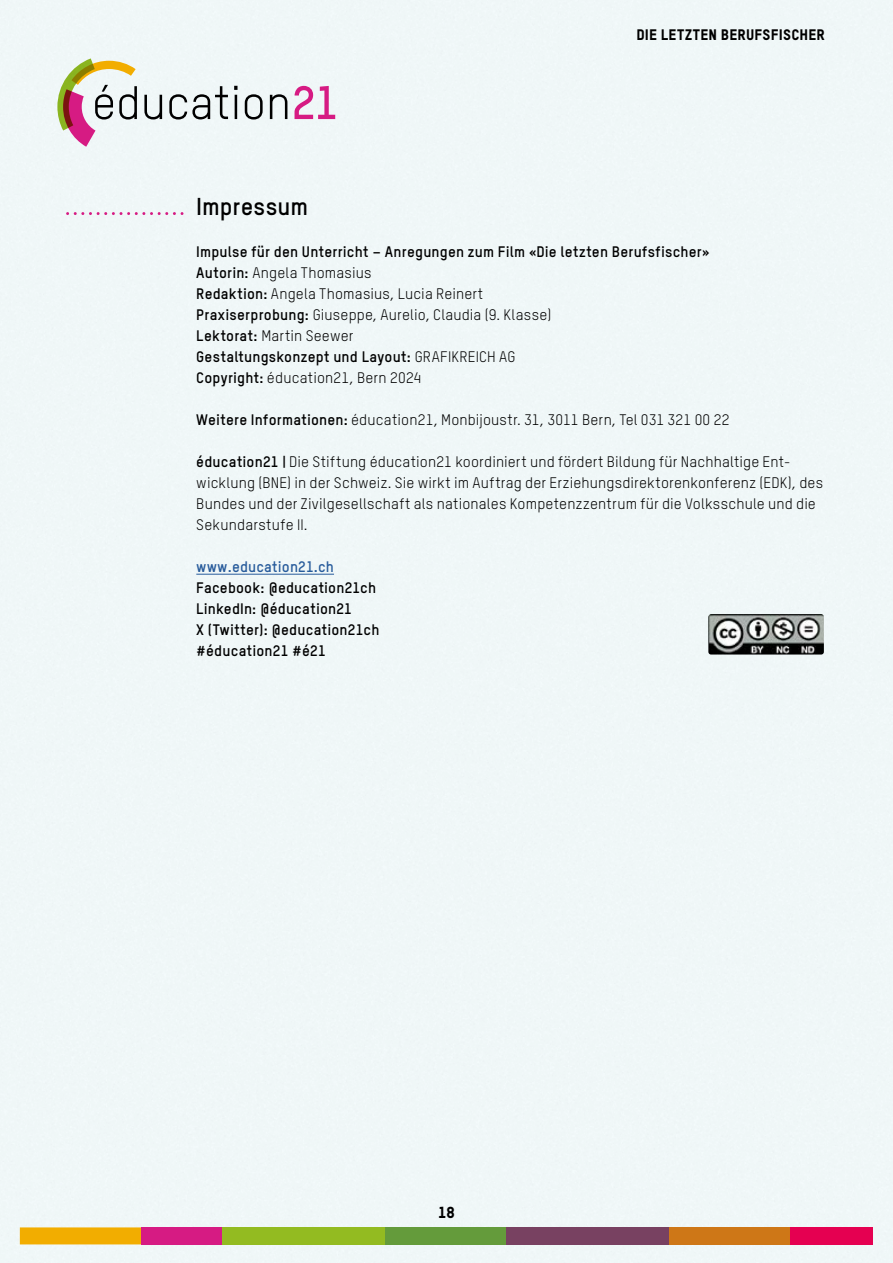
<style>
.page{position:relative;width:893px;height:1263px;background:#eff7f7}
.page>*{position:absolute;margin:0;border:0;box-sizing:border-box;transform-origin:0 0}
.t1{font:700 24px "TSTARPRO";letter-spacing:.005em;color:#000}
.t2{font:15.75px "TSTARPRO Headline";color:#000}
.t3{font:700 15px/21px "TSTARPRO";letter-spacing:.01em;color:#000}
.t4{font:15px/21px "TSTARPRO";letter-spacing:.01em;color:#000}
.t5{font:15px "TSTARPRO Headline";letter-spacing:.015em;color:#000}
.t6{font:700 15px "TSTARPRO";letter-spacing:.01em;color:#275b9b}
.s1{font-weight:400}
.s2{font-weight:700}
</style>
<div class="page">
<div style="left:20px;top:1227px;width:121px;height:17px;background:#f2ad00"></div>
<div style="left:141px;top:1227px;width:82px;height:17px;background:#d61b83"></div>
<div style="left:223px;top:1227px;width:162px;height:17px;background:#93bb21"></div>
<div style="left:385px;top:1227px;width:122px;height:17px;background:#649b3b"></div>
<div style="left:507px;top:1227px;width:162px;height:17px;background:#784161"></div>
<div style="left:669px;top:1227px;width:122px;height:17px;background:#ce7717"></div>
<div style="left:791px;top:1227px;width:82px;height:17px;background:#e50051"></div>
<hr style="left:196px;top:574px;width:138px;height:1px;background:#275b9b">
<svg style="left:144px;top:95px;width:18px;height:24px"></svg>
<svg style="left:169px;top:86px;width:59px;height:34px"></svg>
<svg style="left:234px;top:86px;width:3px;height:4px"></svg>
<hr style="left:235px;top:95px;width:2px;height:24px;background:#000">
<svg style="left:245px;top:94px;width:18px;height:26px"></svg>
<svg style="left:270px;top:94px;width:17px;height:25px"></svg>
<svg style="left:295px;top:86px;width:40px;height:33px"></svg>
<svg style="left:57px;top:58px;width:80px;height:89px"></svg>
<img style="left:708px;top:614px;width:116px;height:40px">
<svg style="left:75px;top:212px;width:108px;height:3px"></svg>
<h1 class="t1" style="left:196px;top:191px;width:113px">Impressum</h1>
<p class="t5" style="left:636px;top:25px;width:190px">DIE LETZTEN BERUFSFISCHER</p>
<p class="t3" style="left:196px;top:241px;width:515px">Impulse für den Unterricht – Anregungen zum Film «Die letzten Berufsfischer» Autorin: <span class="s1">Angela Thomasius<br></span>Redaktion: <span class="s1">Angela Thomasius, Lucia Reinert<br></span>Praxiserprobung: <span class="s1">Giuseppe, Aurelio, Claudia (9. Klasse)<br></span>Lektorat: <span class="s1">Martin Seewer<br></span>Gestaltungskonzept und Layout: <span class="s1">GRAFIKREICH AG<br></span>Copyright: <span class="s1">éducation21, Bern 2024</span></p>
<p class="t4" style="left:196px;top:409px;width:535px"><span class="s2">Weitere Informationen:</span> éducation21, Monbijoustr. 31, 3011 Bern, Tel 031 321 00 22</p>
<p class="t4" style="left:196px;top:451px;width:628px"><span class="s2">éducation21 |</span> Die Stiftung éducation21 koordiniert und fördert Bildung für Nachhaltige Ent&shy;wicklung (BNE) in der Schweiz. Sie wirkt im Auftrag der Erziehungsdirektorenkonferenz (EDK), des Bundes und der Zivilgesellschaft als nationales Kompetenzzentrum für die Volksschule und die Sekundarstufe II.</p>
<p class="t6" style="left:196px;top:557px;width:139px">www.education21.ch</p>
<p class="t3" style="left:196px;top:577px;width:185px">Facebook: @education21ch<br>LinkedIn: @éducation21<br>X (Twitter): @education21ch #éducation21 #é21</p>
<p class="t2" style="left:438px;top:1202px;width:18px">18</p>
</div>
